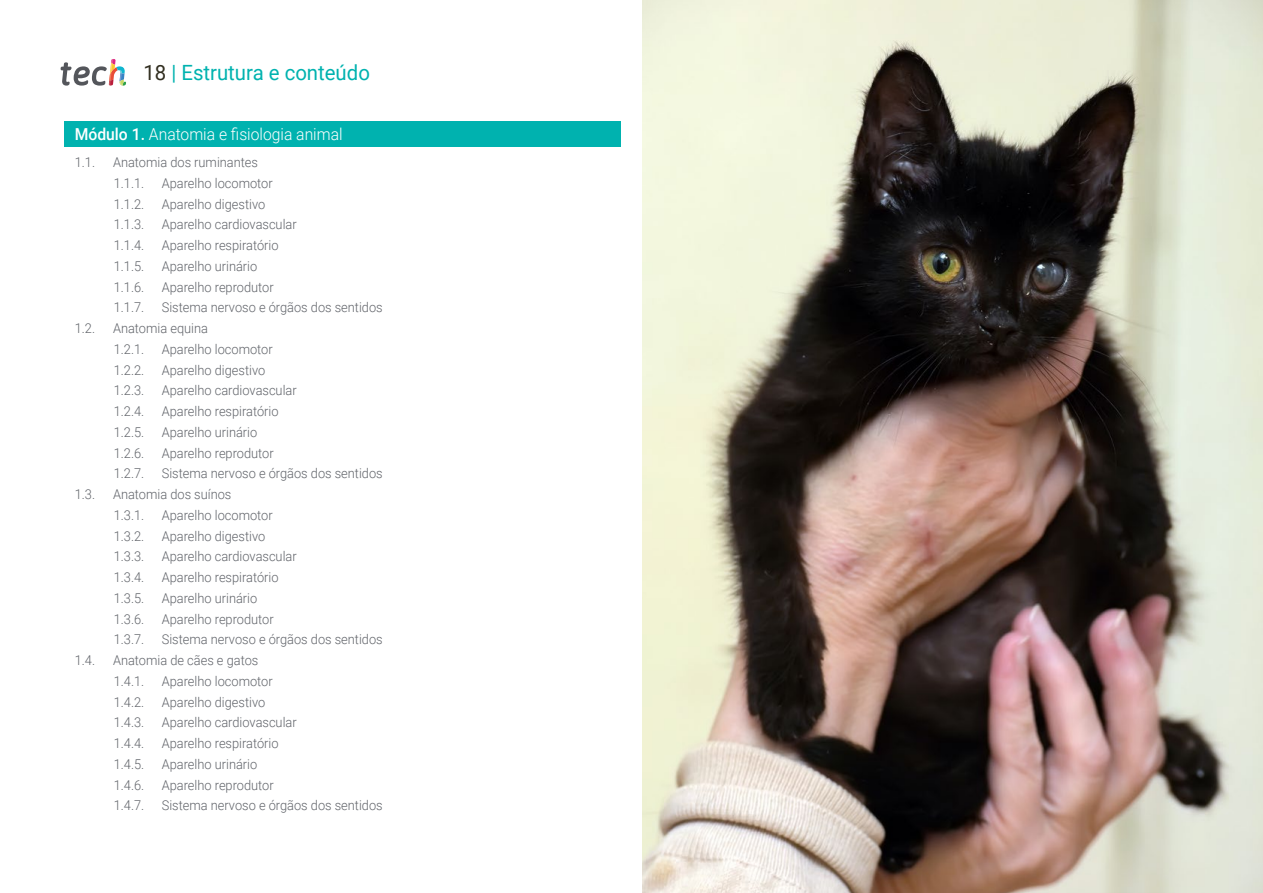
<style>
.page{position:relative;width:1263px;height:893px;background:#fff}
.page>*{position:absolute;margin:0;border:0;box-sizing:border-box;transform-origin:0 0}
.t1{font:21px "Roboto";color:#00b2af}
.t2{font:300 16.5px "Roboto";color:#fff;scale:.95 1}
.t3{font:300 13.5px/20.7px "Roboto";color:#61646a;scale:.95 1}
.s1{color:#312e20}
.s2{font-weight:500}
</style>
<div class="page">
<div style="left:64px;top:121px;width:557px;height:25px;background:#00b2af"></div>
<svg style="left:61px;top:59px;width:65px;height:27px"></svg>
<img style="left:642px;top:0;width:621px;height:893px">
<h1 class="t1" style="left:144px;top:57px;width:228px"><span class="s1">18</span> | Estrutura e conteúdo</h1>
<p class="t2" style="left:75px;top:123px;width:283px"><span class="s2">Módulo 1.</span> Anatomia e fisiologia animal</p>
<p class="t3" style="left:75px;top:151px;width:23px">1.1.</p>
<p class="t3" style="left:113px;top:151px;width:154px">Anatomia dos ruminantes<br>1.1.1.</p>
<p class="t3" style="left:162px;top:172px;width:118px">Aparelho locomotor</p>
<p class="t3" style="left:114px;top:193px;width:34px">1.1.2.</p>
<p class="t3" style="left:162px;top:193px;width:110px">Aparelho digestivo</p>
<p class="t3" style="left:114px;top:214px;width:34px">1.1.3.</p>
<p class="t3" style="left:162px;top:214px;width:144px">Aparelho cardiovascular</p>
<p class="t3" style="left:114px;top:234px;width:34px">1.1.4.</p>
<p class="t3" style="left:162px;top:234px;width:124px">Aparelho respiratório</p>
<p class="t3" style="left:114px;top:255px;width:34px">1.1.5.</p>
<p class="t3" style="left:162px;top:255px;width:102px">Aparelho urinário</p>
<p class="t3" style="left:114px;top:276px;width:34px">1.1.6.</p>
<p class="t3" style="left:162px;top:276px;width:119px">Aparelho reprodutor</p>
<p class="t3" style="left:114px;top:297px;width:34px">1.1.7.</p>
<p class="t3" style="left:162px;top:297px;width:234px">Sistema nervoso e órgãos dos sentidos</p>
<p class="t3" style="left:75px;top:317px;width:23px">1.2.</p>
<p class="t3" style="left:113px;top:317px;width:101px">Anatomia equina<br>1.2.1.</p>
<p class="t3" style="left:162px;top:338px;width:118px">Aparelho locomotor</p>
<p class="t3" style="left:114px;top:359px;width:34px">1.2.2.</p>
<p class="t3" style="left:162px;top:359px;width:110px">Aparelho digestivo</p>
<p class="t3" style="left:114px;top:380px;width:34px">1.2.3.</p>
<p class="t3" style="left:162px;top:380px;width:144px">Aparelho cardiovascular</p>
<p class="t3" style="left:114px;top:400px;width:34px">1.2.4.</p>
<p class="t3" style="left:162px;top:400px;width:124px">Aparelho respiratório</p>
<p class="t3" style="left:114px;top:421px;width:34px">1.2.5.</p>
<p class="t3" style="left:162px;top:421px;width:102px">Aparelho urinário</p>
<p class="t3" style="left:114px;top:442px;width:34px">1.2.6.</p>
<p class="t3" style="left:162px;top:442px;width:119px">Aparelho reprodutor</p>
<p class="t3" style="left:114px;top:463px;width:34px">1.2.7.</p>
<p class="t3" style="left:162px;top:463px;width:234px">Sistema nervoso e órgãos dos sentidos</p>
<p class="t3" style="left:75px;top:483px;width:23px">1.3.</p>
<p class="t3" style="left:113px;top:483px;width:126px">Anatomia dos suínos<br>1.3.1.</p>
<p class="t3" style="left:162px;top:504px;width:118px">Aparelho locomotor</p>
<p class="t3" style="left:114px;top:525px;width:34px">1.3.2.</p>
<p class="t3" style="left:162px;top:525px;width:110px">Aparelho digestivo</p>
<p class="t3" style="left:114px;top:546px;width:34px">1.3.3.</p>
<p class="t3" style="left:162px;top:546px;width:144px">Aparelho cardiovascular</p>
<p class="t3" style="left:114px;top:566px;width:34px">1.3.4.</p>
<p class="t3" style="left:162px;top:566px;width:124px">Aparelho respiratório</p>
<p class="t3" style="left:114px;top:587px;width:34px">1.3.5.</p>
<p class="t3" style="left:162px;top:587px;width:102px">Aparelho urinário</p>
<p class="t3" style="left:114px;top:608px;width:34px">1.3.6.</p>
<p class="t3" style="left:162px;top:608px;width:119px">Aparelho reprodutor</p>
<p class="t3" style="left:114px;top:629px;width:34px">1.3.7.</p>
<p class="t3" style="left:162px;top:629px;width:234px">Sistema nervoso e órgãos dos sentidos</p>
<p class="t3" style="left:75px;top:649px;width:23px">1.4.</p>
<p class="t3" style="left:113px;top:649px;width:154px">Anatomia de cães e gatos<br>1.4.1.</p>
<p class="t3" style="left:162px;top:670px;width:118px">Aparelho locomotor</p>
<p class="t3" style="left:114px;top:691px;width:34px">1.4.2.</p>
<p class="t3" style="left:162px;top:691px;width:110px">Aparelho digestivo</p>
<p class="t3" style="left:114px;top:712px;width:34px">1.4.3.</p>
<p class="t3" style="left:162px;top:712px;width:144px">Aparelho cardiovascular</p>
<p class="t3" style="left:114px;top:732px;width:34px">1.4.4.</p>
<p class="t3" style="left:162px;top:732px;width:124px">Aparelho respiratório</p>
<p class="t3" style="left:114px;top:753px;width:34px">1.4.5.</p>
<p class="t3" style="left:162px;top:753px;width:102px">Aparelho urinário</p>
<p class="t3" style="left:114px;top:774px;width:34px">1.4.6.</p>
<p class="t3" style="left:162px;top:774px;width:119px">Aparelho reprodutor</p>
<p class="t3" style="left:114px;top:795px;width:34px">1.4.7.</p>
<p class="t3" style="left:162px;top:795px;width:234px">Sistema nervoso e órgãos dos sentidos</p>
</div>
